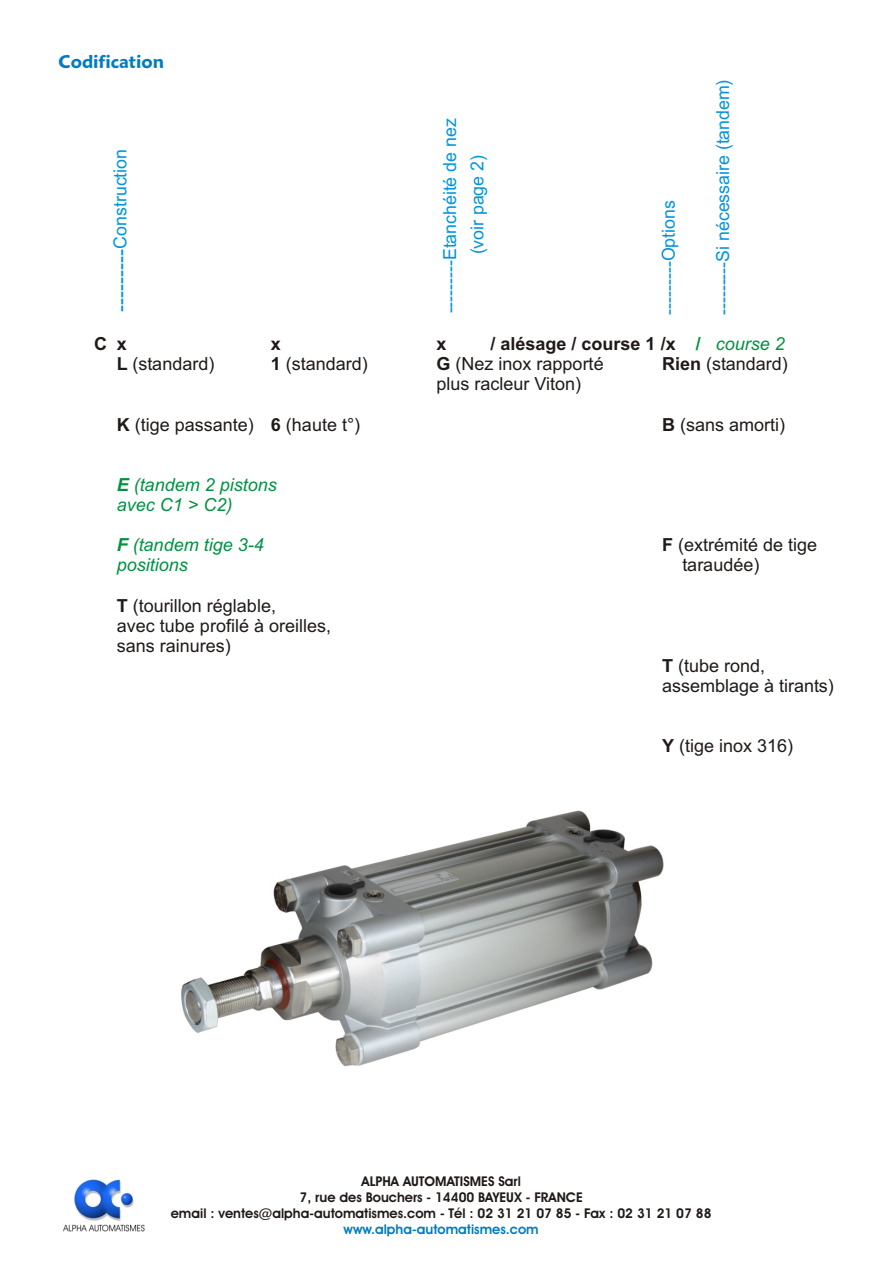
<style>
.page{position:relative;width:894px;height:1263px;background:#fff}
.page>*{position:absolute;margin:0;border:0;box-sizing:border-box;transform-origin:0 0}
.t1{font:21.3px "Arial";color:#0094de}
.t2{font:18px/20.1px "Arial";color:#1f1a17}
.t3{font:18px/27.3px "Arial";letter-spacing:-.005em;color:#0094de}
.t4{font:italic 18px/20.1px "Arial";color:#009140}
.t5{font:700 18px "Arial";color:#1f1a17}
.t6{font:700 18px "Maiandra GD";color:#007dc2}
.t7{font:13.5px/16px "Avant Garde Bk BT";color:#1f1a17;text-align:center}
.t8{font:13.5px "Avant Garde Bk BT";color:#007dc2}
.s1{font-weight:700;font-style:normal}
.s2{font-weight:700}
</style>
<div class="page">
<img style="left:63px;top:1180px;width:82px;height:52px">
<img style="left:181px;top:810px;width:483px;height:257px">
<p class="t6" style="left:59px;top:55px;width:107px">Codification</p>
<p class="t3" style="left:108px;top:249px;width:101px;rotate:-90deg">Construction</p>
<p class="t1" style="left:112px;top:312px;width:65px;rotate:-90deg">---------</p>
<p class="t3" style="left:438px;top:254px;width:138px;text-indent:-59px;rotate:-90deg">---------Etanchéité de nez (voir page 2)</p>
<p class="t3" style="left:656px;top:315px;width:116px;rotate:-90deg">---------Options</p>
<p class="t3" style="left:711px;top:315px;width:237px;rotate:-90deg">---------Si nécessaire (tandem)</p>
<p class="t4" style="left:696px;top:335px;width:91px"><span class="s1">/</span> course 2</p>
<p class="t5" style="left:94px;top:337px;width:34px">C x</p>
<p class="t5" style="left:271px;top:337px;width:12px">x</p>
<p class="t5" style="left:437px;top:337px;width:12px">x</p>
<p class="t5" style="left:491px;top:337px;width:187px">/ alésage / course 1 /x</p>
<p class="t2" style="left:117px;top:356px;width:99px"><span class="s2">L</span> (standard)</p>
<p class="t2" style="left:271px;top:356px;width:98px"><span class="s2">1</span> (standard)</p>
<p class="t2" style="left:437px;top:356px;width:169px"><span class="s2">G</span> (Nez inox rapporté</p>
<p class="t2" style="left:662px;top:356px;width:127px"><span class="s2">Rien</span> (standard)</p>
<p class="t2" style="left:437px;top:376px;width:146px">plus racleur Viton)</p>
<p class="t2" style="left:117px;top:416px;width:245px"><span class="s2">K</span> (tige passante) <span class="s2">6</span> (haute t°)</p>
<p class="t2" style="left:662px;top:416px;width:125px"><span class="s2">B</span> (sans amorti)</p>
<p class="t4" style="left:117px;top:476px;width:161px"><span class="s2">E</span> (tandem 2 pistons avec C1 &gt; C2)</p>
<p class="t4" style="left:117px;top:537px;width:148px"><span class="s2">F</span> (tandem tige 3-4 positions</p>
<p class="t2" style="left:117px;top:597px;width:216px"><span class="s2">T</span> (tourillon réglable,<br>avec tube profilé à oreilles, sans rainures)</p>
<p class="t2" style="left:683px;top:537px;width:136px;text-indent:-21px"><span class="s2">F</span> (extrémité de tige taraudée)</p>
<p class="t2" style="left:662px;top:657px;width:173px"><span class="s2">T</span> (tube rond, assemblage à tirants)</p>
<p class="t2" style="left:662px;top:738px;width:133px"><span class="s2">Y</span> (tige inox 316)</p>
<p class="t7" style="left:171px;top:1174px;width:542px">ALPHA AUTOMATISMES Sarl<br>7, rue des Bouchers - 14400 BAYEUX - FRANCE<br>email : ventes@alpha-automatismes.com - Tél : 02 31 21 07 85 - Fax : 02 31 21 07 88</p>
<p class="t8" style="left:344px;top:1224px;width:197px">www.alpha-automatismes.com</p>
</div>
